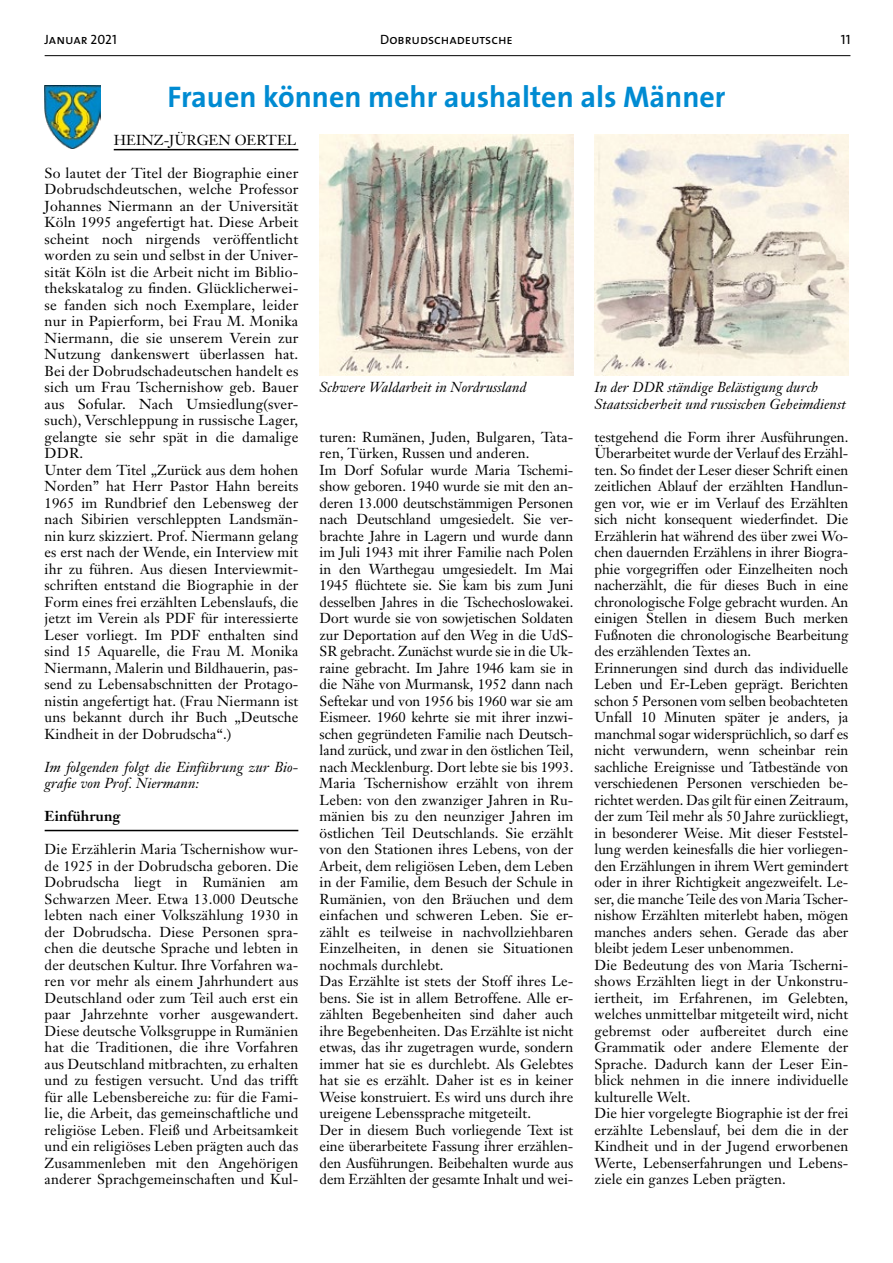
<style>
.page{position:relative;width:893px;height:1263px;background:#fff}
.page>*{position:absolute;margin:0;border:0;box-sizing:border-box;transform-origin:0 0}
.t1{font:700 30px "The Sans";color:#008bd2}
.t2{font:14.25px/16.5px "Janson Text";color:#000}
.t3{font:italic 14.25px/16.5px "Janson Text";letter-spacing:.005em;color:#000}
.t4{font:700 14.25px "Janson Text";letter-spacing:.005em;color:#000}
.t5{font:13.5px "The Sans Caps";color:#000}
</style>
<div class="page">
<hr style="left:45px;top:55px;width:805px;height:1px;background:#000">
<hr style="left:114px;top:149px;width:184px;height:1px;background:#000">
<hr style="left:45px;top:830px;width:253px;height:1px;background:#000">
<img style="left:320px;top:135px;width:253px;height:241px">
<img style="left:595px;top:135px;width:253px;height:241px">
<img style="left:45px;top:85px;width:56px;height:64px">
<p class="t5" style="left:45px;top:28px;width:74px">Januar 2021</p>
<p class="t5" style="left:380px;top:28px;width:134px">Dobrudschadeutsche</p>
<p class="t5" style="left:841px;top:28px;width:11px">11</p>
<h1 class="t1" style="left:167px;top:71px;width:560px">Frauen können mehr aushalten als Männer</h1>
<p class="t2" style="left:114px;top:131px;width:184px">HEINZ-JÜRGEN OERTEL</p>
<p class="t2" style="left:45px;top:164px;width:255px">So lautet der Titel der Biographie einer Dobrudschdeutschen, welche Professor Johannes Niermann an der Universität Köln 1995 angefertigt hat. Diese Arbeit scheint noch nirgends veröffentlicht worden zu sein und selbst in der Univer&shy;sität Köln ist die Arbeit nicht im Biblio&shy;thekskatalog zu finden. Glücklicherwei&shy;se fanden sich noch Exemplare, leider nur in Papierform, bei Frau M. Monika Niermann, die sie unserem Verein zur Nutzung dankenswert überlassen hat.<br>Bei der Dobrudschadeutschen handelt es sich um Frau Tschernishow geb. Bauer aus Sofular. Nach Umsiedlung(sver&shy;such), Verschleppung in russische Lager, gelangte sie sehr spät in die damalige DDR.<br>Unter dem Titel „Zurück aus dem hohen Norden” hat Herr Pastor Hahn bereits 1965 im Rundbrief den Lebensweg der nach Sibirien verschleppten Landsmän&shy;nin kurz skizziert. Prof. Niermann gelang es erst nach der Wende, ein Interview mit ihr zu führen. Aus diesen Interviewmit&shy;schriften entstand die Biographie in der Form eines frei erzählten Lebenslaufs, die jetzt im Verein als PDF für interessierte Leser vorliegt. Im PDF enthalten sind sind 15 Aquarelle, die Frau M. Monika Niermann, Malerin und Bildhauerin, pas&shy;send zu Lebensabschnitten der Protago&shy;nistin angefertigt hat. (Frau Niermann ist uns bekannt durch ihr Buch „Deutsche Kindheit in der Dobrudscha“.)</p>
<p class="t3" style="left:45px;top:759px;width:255px">Im folgenden folgt die Einführung zur Bio&shy;grafie von Prof. Niermann:</p>
<p class="t4" style="left:45px;top:807px;width:77px">Einführung</p>
<p class="t2" style="left:45px;top:841px;width:255px;text-align:justify">Die Erzählerin Maria Tschernishow wur&shy;de 1925 in der Dobrudscha geboren. Die Dobrudscha liegt in Rumänien am Schwarzen Meer. Etwa 13.000 Deutsche lebten nach einer Volkszählung 1930 in der Dobrudscha. Diese Personen spra&shy;chen die deutsche Sprache und lebten in der deutschen Kultur. Ihre Vorfahren wa&shy;ren vor mehr als einem Jahrhundert aus Deutschland oder zum Teil auch erst ein paar Jahrzehnte vorher ausgewandert.<br>Diese deutsche Volksgruppe in Rumänien hat die Traditionen, die ihre Vorfahren aus Deutschland mitbrachten, zu erhalten und zu festigen versucht. Und das trifft für alle Lebensbereiche zu: für die Fami&shy;lie, die Arbeit, das gemeinschaftliche und religiöse Leben. Fleiß und Arbeitsamkeit und ein religiöses Leben prägten auch das Zusammenleben mit den Angehörigen anderer Sprachgemeinschaften und Kul-</p>
<p class="t3" style="left:320px;top:379px;width:208px">Schwere Waldarbeit in Nordrussland</p>
<p class="t3" style="left:595px;top:379px;width:253px">In der DDR ständige Belästigung durch<br>Staatssicherheit und russischen Geheimdienst</p>
<p class="t2" style="left:320px;top:428px;width:255px">turen: Rumänen, Juden, Bulgaren, Tata&shy;ren, Türken, Russen und anderen.<br>Im Dorf Sofular wurde Maria Tschemi&shy;show geboren. 1940 wurde sie mit den an&shy;deren 13.000 deutschstämmigen Personen nach Deutschland umgesiedelt. Sie ver&shy;brachte Jahre in Lagern und wurde dann im Juli 1943 mit ihrer Familie nach Polen in den Warthegau umgesiedelt. Im Mai 1945 flüchtete sie. Sie kam bis zum Juni desselben Jahres in die Tschechoslowakei.<br>Dort wurde sie von sowjetischen Soldaten zur Deportation auf den Weg in die UdS-SR gebracht. Zunächst wurde sie in die Uk&shy;raine gebracht. Im Jahre 1946 kam sie in die Nähe von Murmansk, 1952 dann nach Seftekar und von 1956 bis 1960 war sie am Eismeer. 1960 kehrte sie mit ihrer inzwi&shy;schen gegründeten Familie nach Deutsch&shy;land zurück, und zwar in den östlichen Teil, nach Mecklenburg. Dort lebte sie bis 1993.<br>Maria Tschernishow erzählt von ihrem Leben: von den zwanziger Jahren in Ru&shy;mänien bis zu den neunziger Jahren im östlichen Teil Deutschlands. Sie erzählt von den Stationen ihres Lebens, von der Arbeit, dem religiösen Leben, dem Leben in der Familie, dem Besuch der Schule in Rumänien, von den Bräuchen und dem einfachen und schweren Leben. Sie er&shy;zählt es teilweise in nachvollziehbaren Einzelheiten, in denen sie Situationen nochmals durchlebt.<br>Das Erzählte ist stets der Stoff ihres Le&shy;bens. Sie ist in allem Betroffene. Alle er&shy;zählten Begebenheiten sind daher auch ihre Begebenheiten. Das Erzählte ist nicht etwas, das ihr zugetragen wurde, sondern immer hat sie es durchlebt. Als Gelebtes hat sie es erzählt. Daher ist es in keiner Weise konstruiert. Es wird uns durch ihre ureigene Lebenssprache mitgeteilt.<br>Der in diesem Buch vorliegende Text ist eine überarbeitete Fassung ihrer erzählen&shy;den Ausführungen. Beibehalten wurde aus dem Erzählten der gesamte Inhalt und wei-</p>
<p class="t2" style="left:595px;top:428px;width:255px">testgehend die Form ihrer Ausführungen.<br>Überarbeitet wurde der Verlauf des Erzähl&shy;ten. So findet der Leser dieser Schrift einen zeitlichen Ablauf der erzählten Handlun&shy;gen vor, wie er im Verlauf des Erzählten sich nicht konsequent wiederfindet. Die Erzählerin hat während des über zwei Wo&shy;chen dauernden Erzählens in ihrer Biogra&shy;phie vorgegriffen oder Einzelheiten noch nacherzählt, die für dieses Buch in eine chronologische Folge gebracht wurden. An einigen Stellen in diesem Buch merken Fußnoten die chronologische Bearbeitung des erzählenden Textes an.<br>Erinnerungen sind durch das individuelle Leben und Er-Leben geprägt. Berichten schon 5 Personen vom selben beobachteten Unfall 10 Minuten später je anders, ja manchmal sogar widersprüchlich, so darf es nicht verwundern, wenn scheinbar rein sachliche Ereignisse und Tatbestände von verschiedenen Personen verschieden be&shy;richtet werden. Das gilt für einen Zeitraum, der zum Teil mehr als 50 Jahre zurückliegt, in besonderer Weise. Mit dieser Feststel&shy;lung werden keinesfalls die hier vorliegen&shy;den Erzählungen in ihrem Wert gemindert oder in ihrer Richtigkeit angezweifelt. Le&shy;ser, die manche Teile des von Maria Tscher&shy;nishow Erzählten miterlebt haben, mögen manches anders sehen. Gerade das aber bleibt jedem Leser unbenommen.<br>Die Bedeutung des von Maria Tscherni&shy;shows Erzählten liegt in der Unkonstru&shy;iertheit, im Erfahrenen, im Gelebten, welches unmittelbar mitgeteilt wird, nicht gebremst oder aufbereitet durch eine Grammatik oder andere Elemente der Sprache. Dadurch kann der Leser Ein&shy;blick nehmen in die innere individuelle kulturelle Welt.<br>Die hier vorgelegte Biographie ist der frei erzählte Lebenslauf, bei dem die in der Kindheit und in der Jugend erworbenen Werte, Lebenserfahrungen und Lebens&shy;ziele ein ganzes Leben prägten.</p>
</div>
